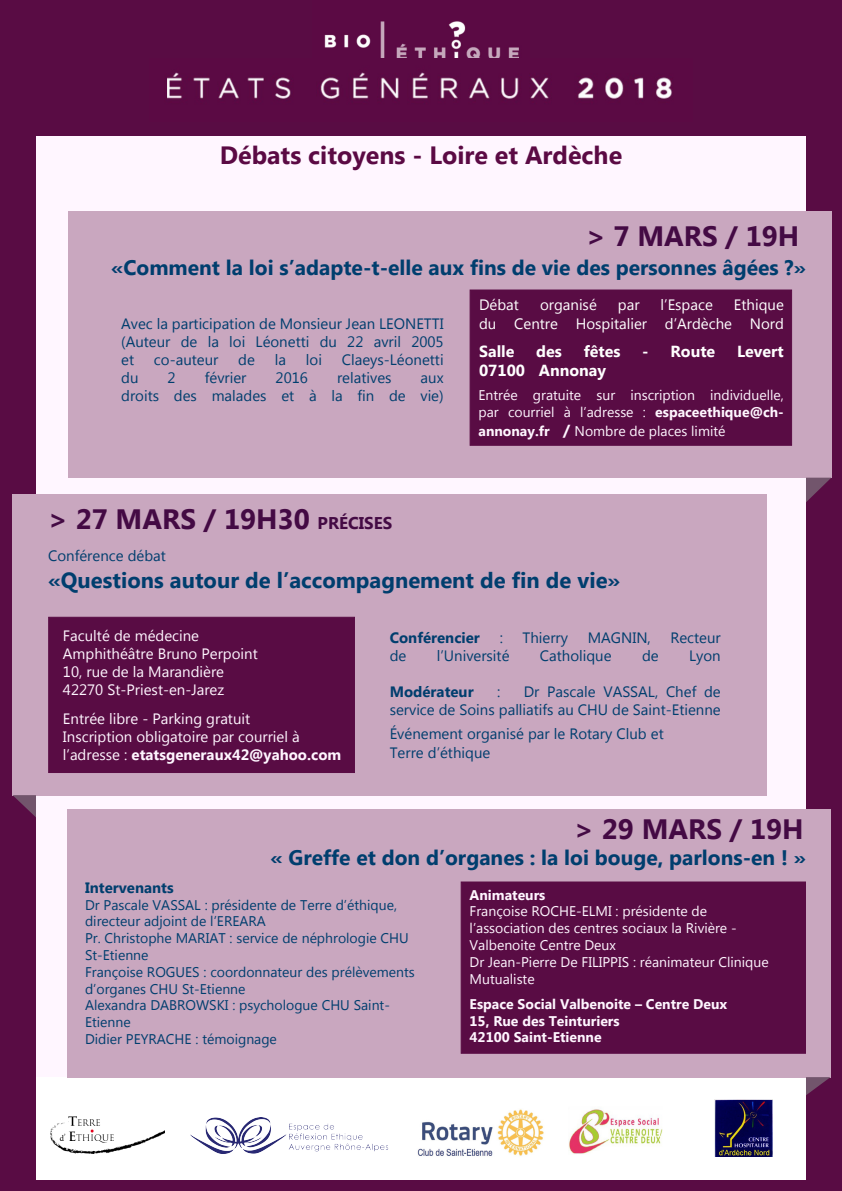
<style>
.page{position:relative;width:842px;height:1191px;background:#fff}
.page>*{position:absolute;margin:0;border:0;box-sizing:border-box;transform-origin:0 0}
.t1{font:700 28px "Lao UI";color:#440a44}
.t2{font:700 25px "Lao UI";color:#5b0a44}
.t3{font:700 22px "Lao UI";color:#003e6e}
.t4{font:700 21px "Lao UI";color:#003e6e}
.t5{font:700 16px "Lao UI";color:#fff}
.t6{font:15px/18px "Lao UI";color:#003e6e}
.t7{font:15px/18px "Lao UI";color:#fff6ff}
.t8{font:15px/19.2px "Lao UI";color:#fff;text-align:right}
.t9{font:700 15px "Lao UI";color:#003e6e}
.t10{font:14px/16.8px "Lao UI";color:#003e6e}
.t11{font:14px/16.8px "Lao UI";color:#fff6ff}
.t12{font:700 14px "Lao UI";color:#fff6ff}
.s1{font-weight:700}
.s2{font-weight:700;font-size:16px}
.s3{font-size:17px}
</style>
<div class="page">
<div style="left:0;top:0;width:841px;height:1190px;background:#590c44"></div>
<img style="left:324px;top:21px;width:195px;height:37px">
<img style="left:166px;top:72px;width:506px;height:27px">
<div style="left:36px;top:136px;width:770px;height:1043px;background:#fff6ff"></div>
<div style="left:36px;top:1077px;width:770px;height:102px;background:#fff"></div>
<div style="left:68px;top:211px;width:763px;height:266px;background:#c9a7bf"></div>
<svg style="left:806px;top:477px;width:25px;height:25px"></svg>
<div style="left:13px;top:494px;width:754px;height:301px;background:#c9a7bf"></div>
<svg style="left:13px;top:795px;width:23px;height:22px"></svg>
<div style="left:470px;top:289px;width:322px;height:157px;background:#590c44;border:1px solid #590c44"></div>
<div style="left:48px;top:617px;width:307px;height:156px;background:#590c44"></div>
<img style="left:417px;top:1109px;width:127px;height:47px">
<img style="left:50px;top:1116px;width:114px;height:37px">
<img style="left:714px;top:1099px;width:58px;height:57px">
<div style="left:67px;top:809px;width:763px;height:268px;background:#c9a7bf"></div>
<svg style="left:806px;top:1077px;width:24px;height:18px"></svg>
<div style="left:461px;top:881px;width:345px;height:172px;background:#590c44;border:1px solid #590c44"></div>
<img style="left:569px;top:1109px;width:93px;height:45px">
<img style="left:191px;top:1117px;width:198px;height:36px">
<p class="t2" style="left:220px;top:139px;width:404px">Débats citoyens - Loire et Ardèche</p>
<p class="t1" style="left:586px;top:217px;width:215px">&gt; 7 MARS / 19H</p>
<p class="t4" style="left:111px;top:253px;width:696px">«Comment la loi s’adapte-t-elle aux fins de vie des personnes âgées ?»</p>
<p class="t6" style="left:121px;top:314px;width:324px">Avec la participation de Monsieur Jean LEONETTI</p>
<p class="t6" style="left:121px;top:332px;width:324px">(Auteur de la loi Léonetti du 22 avril 2005 et</p>
<p class="t6" style="left:154px;top:350px;width:66px">co-auteur</p>
<p class="t6" style="left:238px;top:350px;width:18px">de</p>
<p class="t6" style="left:275px;top:350px;width:13px">la</p>
<p class="t6" style="left:306px;top:350px;width:18px">loi</p>
<p class="t6" style="left:342px;top:350px;width:103px">Claeys-Léonetti</p>
<p class="t6" style="left:121px;top:368px;width:19px">du</p>
<p class="t6" style="left:168px;top:368px;width:10px">2</p>
<p class="t6" style="left:205px;top:368px;width:43px">février</p>
<p class="t6" style="left:276px;top:368px;width:34px">2016</p>
<p class="t6" style="left:337px;top:368px;width:56px">relatives</p>
<p class="t6" style="left:121px;top:368px;width:324px;text-align:right">aux<br>droits des malades et à la fin de vie)</p>
<p class="t8" style="left:479px;top:294px;width:41px">Débat</p>
<p class="t8" style="left:540px;top:294px;width:58px">organisé</p>
<p class="t8" style="left:618px;top:294px;width:23px">par</p>
<p class="t8" style="left:661px;top:294px;width:54px">l’Espace</p>
<p class="t8" style="left:479px;top:294px;width:306px">Ethique<br>du Centre Hospitalier d’Ardèche Nord</p>
<p class="t5" style="left:479px;top:340px;width:37px">Salle</p>
<p class="t5" style="left:536px;top:340px;width:27px">des</p>
<p class="t5" style="left:584px;top:340px;width:38px">fêtes</p>
<p class="t5" style="left:642px;top:340px;width:75px">- Route</p>
<p class="t5" style="left:737px;top:340px;width:48px">Levert</p>
<p class="t11" style="left:478px;top:386px;width:307px">Entrée gratuite sur inscription individuelle, par courriel à l’adresse : <span class="s1">espaceethique@ch-</span></p>
<p class="t11" style="left:478px;top:422px;width:249px"><span class="s1">annonay.fr</span> <span class="s2">/</span> Nombre de places limité</p>
<p class="t1" style="left:48px;top:500px;width:346px">&gt; 27 MARS / 19H30 <span class="s3">PRÉCISES</span></p>
<p class="t6" style="left:48px;top:546px;width:119px">Conférence débat</p>
<p class="t3" style="left:48px;top:565px;width:574px">«Questions autour de l’accompagnement de fin de vie»</p>
<p class="t7" style="left:63px;top:626px;width:138px">Faculté de médecine</p>
<p class="t7" style="left:63px;top:644px;width:196px">Amphithéâtre Bruno Perpoint</p>
<p class="t7" style="left:63px;top:662px;width:163px">10, rue de la Marandière</p>
<p class="t7" style="left:63px;top:680px;width:163px">42270 St-Priest-en-Jarez</p>
<p class="t7" style="left:63px;top:709px;width:189px">Entrée libre - Parking gratuit</p>
<p class="t7" style="left:63px;top:727px;width:280px">Inscription obligatoire par courriel à l’adresse : <span class="s1">etatsgeneraux42@yahoo.com</span></p>
<p class="t9" style="left:390px;top:627px;width:92px">Conférencier</p>
<p class="t6" style="left:500px;top:628px;width:5px">:</p>
<p class="t6" style="left:522px;top:628px;width:47px">Thierry</p>
<p class="t6" style="left:588px;top:628px;width:65px">MAGNIN,</p>
<p class="t6" style="left:670px;top:628px;width:52px">Recteur</p>
<p class="t6" style="left:390px;top:646px;width:18px">de</p>
<p class="t6" style="left:437px;top:646px;width:74px">l’Université</p>
<p class="t6" style="left:540px;top:646px;width:73px">Catholique</p>
<p class="t6" style="left:642px;top:646px;width:18px">de</p>
<p class="t6" style="left:689px;top:646px;width:33px">Lyon</p>
<p class="t9" style="left:390px;top:681px;width:85px">Modérateur</p>
<p class="t6" style="left:497px;top:682px;width:5px">:</p>
<p class="t6" style="left:390px;top:682px;width:333px;text-align:right">Dr Pascale VASSAL, Chef de<br>service de Soins palliatifs au CHU de Saint-Etienne</p>
<p class="t6" style="left:390px;top:724px;width:276px">Événement organisé par le Rotary Club et<br>Terre d’éthique</p>
<p class="t1" style="left:574px;top:810px;width:231px">&gt; 29 MARS / 19H</p>
<p class="t4" style="left:270px;top:843px;width:537px">« Greffe et don d’organes : la loi bouge, parlons-en ! »</p>
<p class="t9" style="left:85px;top:877px;width:90px">Intervenants</p>
<p class="t10" style="left:85px;top:895px;width:313px">Dr Pascale VASSAL : présidente de Terre d’éthique, directeur adjoint de l’EREARA</p>
<p class="t10" style="left:85px;top:929px;width:325px">Pr. Christophe MARIAT : service de néphrologie CHU<br>St-Etienne</p>
<p class="t10" style="left:85px;top:963px;width:331px">Françoise ROGUES : coordonnateur des prélèvements d’organes CHU St-Etienne</p>
<p class="t10" style="left:85px;top:996px;width:306px">Alexandra DABROWSKI : psychologue CHU Saint-<br>Etienne</p>
<p class="t10" style="left:85px;top:1030px;width:193px">Didier PEYRACHE : témoignage</p>
<p class="t12" style="left:470px;top:885px;width:77px">Animateurs</p>
<p class="t11" style="left:470px;top:902px;width:269px">Françoise ROCHE-ELMI : présidente de l’association des centres sociaux la Rivière -<br>Valbenoite Centre Deux</p>
<p class="t11" style="left:470px;top:952px;width:301px">Dr Jean-Pierre De FILIPPIS : réanimateur Clinique<br>Mutualiste</p>
<p class="t12" style="left:470px;top:994px;width:259px">Espace Social Valbenoite – Centre Deux</p>
<p class="t12" style="left:470px;top:1011px;width:152px">15, Rue des Teinturiers</p>
<p class="t12" style="left:470px;top:1028px;width:134px">42100 Saint-Etienne</p>
</div>
